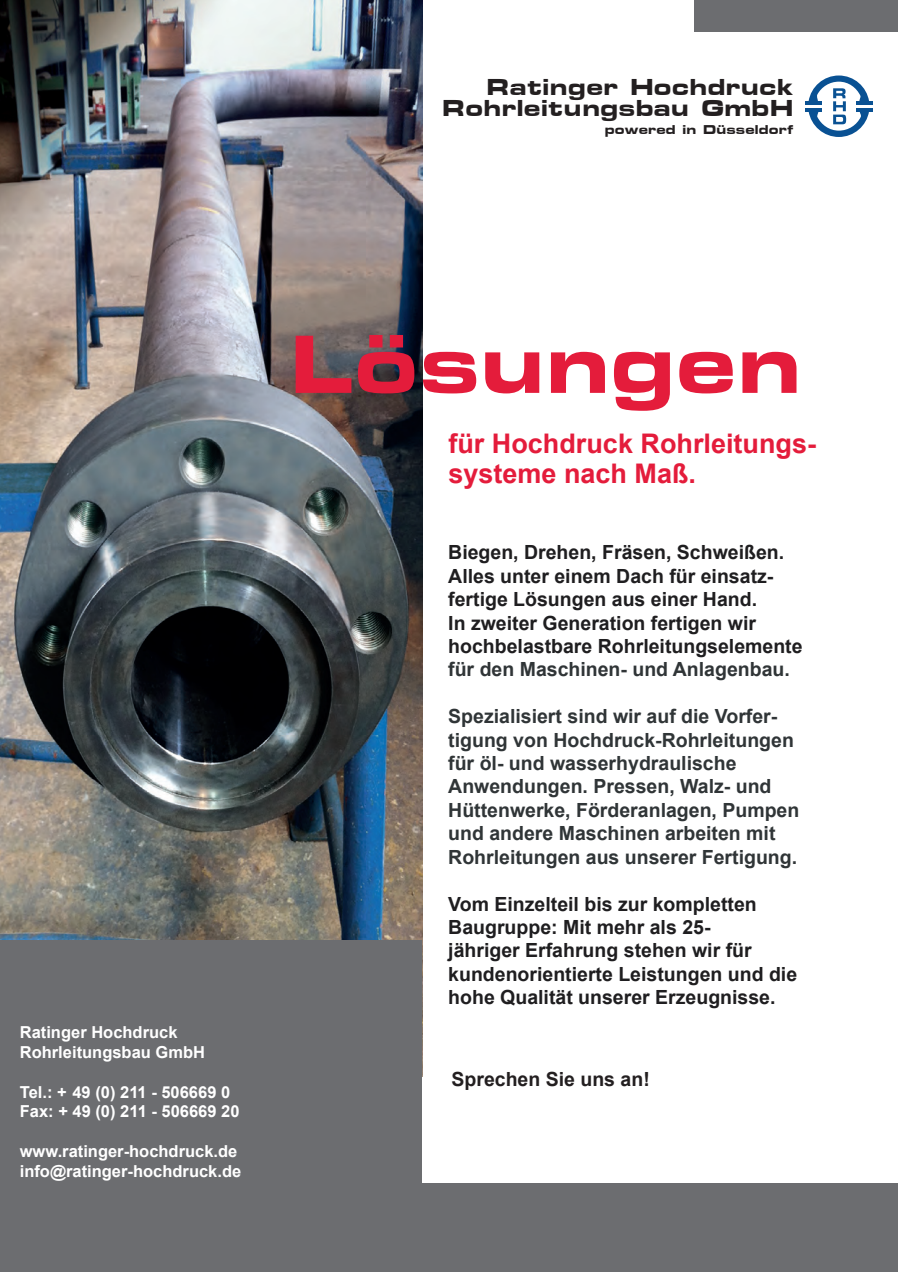
<style>
.page{position:relative;width:898px;height:1272px;background:#fff}
.page>*{position:absolute;margin:0;border:0;box-sizing:border-box;transform-origin:0 0}
.t1{font:700 97.5px "Metrostyle Extended";color:#e41c3b}
.t2{font:700 27px/30px "Arial";color:#e41c3b}
.t3{font:700 27px/21px "Metrostyle Extended";letter-spacing:.01em;color:#231f20;text-align:right}
.t4{font:700 19.5px/23.4px "Arial";color:#1f1e20}
.t5{font:700 19.5px/23.4px "Arial";color:#303537}
.t6{font:700 19.5px "Arial";color:#231f20}
.t7{font:700 16.5px/19.8px "Arial";color:#fff}
.t8{font:700 15px "Metrostyle Extended";color:#231f20}
</style>
<div class="page">
<img style="left:0;top:0;width:422px;height:940px">
<div style="left:0;top:940px;width:422px;height:331px;background:#6c6d70"></div>
<svg style="left:808px;top:75px;width:62px;height:62px"></svg>
<hr style="left:805px;top:101px;width:16px;height:4px;background:#095193">
<hr style="left:805px;top:108px;width:16px;height:3px;background:#095193">
<hr style="left:856px;top:101px;width:16px;height:4px;background:#095193">
<hr style="left:856px;top:108px;width:16px;height:3px;background:#095193">
<div style="left:407px;top:1183px;width:491px;height:88px;background:#6c6d70"></div>
<div style="left:694px;top:0;width:204px;height:32px;background:#6c6d70"></div>
<h2 class="t3" style="left:442px;top:77px;width:353px">Ratinger Hochdruck<br>Rohrleitungsbau GmbH</h2>
<p class="t8" style="left:605px;top:122px;width:190px">powered in Düsseldorf</p>
<p class="t7" style="left:20px;top:1023px;width:187px">Ratinger Hochdruck<br>Rohrleitungsbau GmbH</p>
<p class="t7" style="left:20px;top:1082px;width:221px">Tel.: + 49 (0) 211 - 506669 0<br>Fax: + 49 (0) 211 - 506669 20</p>
<p class="t7" style="left:20px;top:1141px;width:223px">www.ratinger-hochdruck.de info@ratinger-hochdruck.de</p>
<h1 class="t1" style="left:289px;top:312px;width:515px">Lösungen</h1>
<h2 class="t2" style="left:448px;top:429px;width:369px">für Hochdruck Rohrleitungs&shy;systeme nach Maß.</h2>
<p class="t4" style="left:448px;top:541px;width:356px">Biegen, Drehen, Fräsen, Schweißen.<br>Alles unter einem Dach für einsatz&shy;fertige Lösungen aus einer Hand.<br>In zweiter Generation fertigen wir hochbelastbare Rohrleitungselemente</p>
<p class="t5" style="left:448px;top:658px;width:343px">für den Maschinen- und Anlagenbau.</p>
<p class="t5" style="left:448px;top:705px;width:353px">Spezialisiert sind wir auf die Vorfer&shy;tigung von Hochdruck-Rohrleitungen für öl- und wasserhydraulische Anwendungen. Pressen, Walz- und Hüttenwerke, Förderanlagen, Pumpen und andere Maschinen arbeiten mit Rohrleitungen aus unserer Fertigung.</p>
<p class="t4" style="left:448px;top:892px;width:350px">Vom Einzelteil bis zur kompletten Baugruppe: Mit mehr als 25-<br>jähriger Erfahrung stehen wir für kundenorientierte Leistungen und die hohe Qualität unserer Erzeugnisse.</p>
<p class="t6" style="left:451px;top:1066px;width:200px">Sprechen Sie uns an!</p>
</div>
